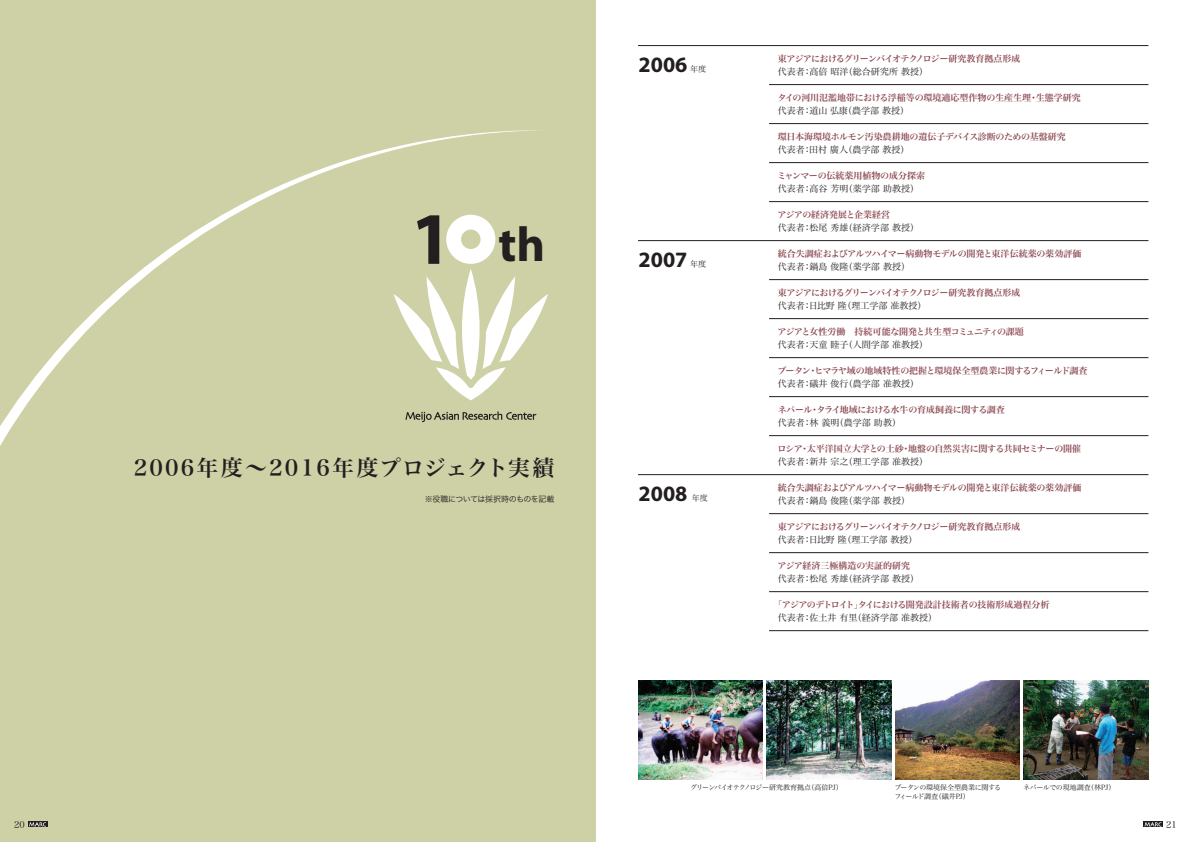
<style>
.page{position:relative;width:1191px;height:842px;background:#fff}
.page>*{position:absolute;margin:0;border:0;box-sizing:border-box;transform-origin:0 0}
.t1{font:700 49px "Myriad Pro";color:#231f20}
.t2{font:22px "Hira Min Pro W6";letter-spacing:.1em;color:#231f20}
.t3{font:700 22px "Myriad Pro";color:#231f20}
.t4{font:9px "Hira Min Pro W3";color:#231f20}
.t5{font:9px "Hira Min Pro W6";letter-spacing:-.02em;color:#89454e}
.t6{font:9px "Hira Min Pro W6";letter-spacing:-.08em;color:#89454e}
.t7{font:9px "Hira Min Pro W6";letter-spacing:-.04em;color:#89454e}
.t8{font:9px "Hira Min Pro W6";color:#89454e}
.t9{font:9px "Hira Min Pro N W3";color:#231f20}
.t10{font:8px "Hira Kaku Pro W3";letter-spacing:-.055em;color:#231f20}
.t11{font:8px "Hira Min Pro W3";color:#231f20}
.t12{font:7px/9px "Hira Min Pro W3";letter-spacing:-.06em;color:#231f20}
.t13{font:7px "Hira Min Pro W3";letter-spacing:-.08em;color:#231f20}
.t14{font:7px "Hira Min Pro W3";letter-spacing:-.04em;color:#231f20}
.s1{font-size:74.6px}
</style>
<div class="page">
<div style="left:0;top:1px;width:595px;height:841px;background:#ced1a6"></div>
<svg style="left:0;top:130px;width:539px;height:316px"></svg>
<div style="left:28px;top:822px;width:20px;height:5px;background:#231f20"></div>
<svg style="left:29px;top:822px;width:17px;height:5px"></svg>
<div style="left:1143px;top:822px;width:20px;height:5px;background:#231f20"></div>
<svg style="left:1144px;top:822px;width:17px;height:5px"></svg>
<img style="left:1023px;top:680px;width:125px;height:99px">
<img style="left:895px;top:680px;width:125px;height:99px">
<img style="left:766px;top:680px;width:125px;height:99px">
<img style="left:638px;top:680px;width:125px;height:99px">
<svg style="left:405px;top:411px;width:131px;height:11px"></svg>
<svg style="left:393px;top:215px;width:155px;height:185px"></svg>
<hr style="left:638px;top:45px;width:510px;height:1px;background:#231f20">
<hr style="left:769px;top:84px;width:379px;height:1px;background:#231f20">
<hr style="left:769px;top:123px;width:379px;height:1px;background:#231f20">
<hr style="left:769px;top:162px;width:379px;height:1px;background:#231f20">
<hr style="left:769px;top:201px;width:379px;height:1px;background:#231f20">
<hr style="left:769px;top:279px;width:379px;height:1px;background:#231f20">
<hr style="left:769px;top:318px;width:379px;height:1px;background:#231f20">
<hr style="left:769px;top:357px;width:379px;height:1px;background:#231f20">
<hr style="left:769px;top:396px;width:379px;height:1px;background:#231f20">
<hr style="left:769px;top:435px;width:379px;height:1px;background:#231f20">
<hr style="left:769px;top:513px;width:379px;height:1px;background:#231f20">
<hr style="left:769px;top:552px;width:379px;height:1px;background:#231f20">
<hr style="left:769px;top:591px;width:379px;height:1px;background:#231f20">
<hr style="left:769px;top:630px;width:379px;height:1px;background:#231f20">
<hr style="left:638px;top:240px;width:510px;height:1px;background:#231f20">
<hr style="left:638px;top:474px;width:510px;height:1px;background:#231f20">
<h1 class="t1" style="left:411px;top:213px;width:136px"><span class="s1">1</span> th</h1>
<h2 class="t2" style="left:134px;top:449px;width:422px">2006年度～2016年度プロジェクト実績</h2>
<p class="t10" style="left:425px;top:492px;width:131px">※役職については採択時のものを記載</p>
<h2 class="t3" style="left:638px;top:50px;width:50px">2006</h2>
<p class="t11" style="left:690px;top:62px;width:17px">年度</p>
<h2 class="t3" style="left:638px;top:245px;width:50px">2007</h2>
<p class="t11" style="left:690px;top:257px;width:17px">年度</p>
<h2 class="t3" style="left:638px;top:479px;width:50px">2008</h2>
<p class="t11" style="left:692px;top:491px;width:17px">年度</p>
<p class="t6" style="left:778px;top:51px;width:244px">東アジアにおけるグリーンバイオテクノロジー研究教育拠点形成</p>
<p class="t8" style="left:777px;top:90px;width:305px">タイの河川氾濫地帯における浮稲等の環境適応型作物の生産生理・生態学研究</p>
<p class="t5" style="left:778px;top:129px;width:289px">環日本海環境ホルモン汚染農耕地の遺伝子デバイス診断のための基盤研究</p>
<p class="t5" style="left:777px;top:168px;width:149px">ミャンマーの伝統薬用植物の成分探索</p>
<p class="t5" style="left:777px;top:207px;width:114px">アジアの経済発展と企業経営</p>
<p class="t5" style="left:778px;top:246px;width:305px">統合失調症およびアルツハイマー病動物モデルの開発と東洋伝統薬の薬効評価</p>
<p class="t6" style="left:778px;top:285px;width:244px">東アジアにおけるグリーンバイオテクノロジー研究教育拠点形成</p>
<p class="t7" style="left:777px;top:324px;width:248px">アジアと女性労働　持続可能な開発と共生型コミュニティの課題</p>
<p class="t5" style="left:777px;top:363px;width:312px">ブータン・ヒマラヤ域の地域特性の把握と環境保全型農業に関するフィールド調査</p>
<p class="t7" style="left:777px;top:402px;width:228px">ネパール・タライ地域における水牛の育成飼養に関する調査</p>
<p class="t5" style="left:777px;top:441px;width:305px">ロシア・太平洋国立大学との土砂・地盤の自然災害に関する共同セミナーの開催</p>
<p class="t5" style="left:778px;top:480px;width:305px">統合失調症およびアルツハイマー病動物モデルの開発と東洋伝統薬の薬効評価</p>
<p class="t6" style="left:778px;top:519px;width:244px">東アジアにおけるグリーンバイオテクノロジー研究教育拠点形成</p>
<p class="t8" style="left:777px;top:558px;width:134px">アジア経済三極構造の実証的研究</p>
<p class="t5" style="left:773px;top:597px;width:278px">「アジアのデトロイト」タイにおける開発設計技術者の技術形成過程分析</p>
<p class="t4" style="left:778px;top:64px;width:152px">代表者：高倍 昭洋（総合研究所 教授）</p>
<p class="t4" style="left:778px;top:103px;width:133px">代表者：道山 弘康（農学部 教授）</p>
<p class="t4" style="left:778px;top:142px;width:133px">代表者：田村 廣人（農学部 教授）</p>
<p class="t4" style="left:778px;top:181px;width:143px">代表者：高谷 芳明（薬学部 助教授）</p>
<p class="t4" style="left:778px;top:220px;width:143px">代表者：松尾 秀雄（経済学部 教授）</p>
<p class="t4" style="left:778px;top:259px;width:134px">代表者：鍋島 俊隆（薬学部 教授）</p>
<p class="t4" style="left:778px;top:298px;width:150px">代表者：日比野 隆（理工学部 准教授）</p>
<p class="t4" style="left:778px;top:337px;width:152px">代表者：天童 睦子（人間学部 准教授）</p>
<p class="t4" style="left:778px;top:376px;width:143px">代表者：礒井 俊行（農学部 准教授）</p>
<p class="t4" style="left:778px;top:415px;width:125px">代表者：林 義明（農学部 助教）</p>
<p class="t4" style="left:778px;top:454px;width:152px">代表者：新井 宗之（理工学部 准教授）</p>
<p class="t4" style="left:778px;top:493px;width:134px">代表者：鍋島 俊隆（薬学部 教授）</p>
<p class="t4" style="left:778px;top:532px;width:141px">代表者：日比野 隆（理工学部 教授）</p>
<p class="t4" style="left:778px;top:571px;width:143px">代表者：松尾 秀雄（経済学部 教授）</p>
<p class="t4" style="left:778px;top:610px;width:161px">代表者：佐土井 有里（経済学部 准教授）</p>
<p class="t13" style="left:690px;top:781px;width:154px">グリーンバイオテクノロジー研究教育拠点（高倍PJ）</p>
<p class="t12" style="left:894px;top:782px;width:108px">ブータンの環境保全型農業に関するフィールド調査（礒井PJ）</p>
<p class="t14" style="left:1023px;top:781px;width:94px">ネパールでの現地調査（林PJ）</p>
<p class="t9" style="left:14px;top:817px;width:12px">20</p>
<p class="t9" style="left:1166px;top:817px;width:12px">21</p>
</div>
